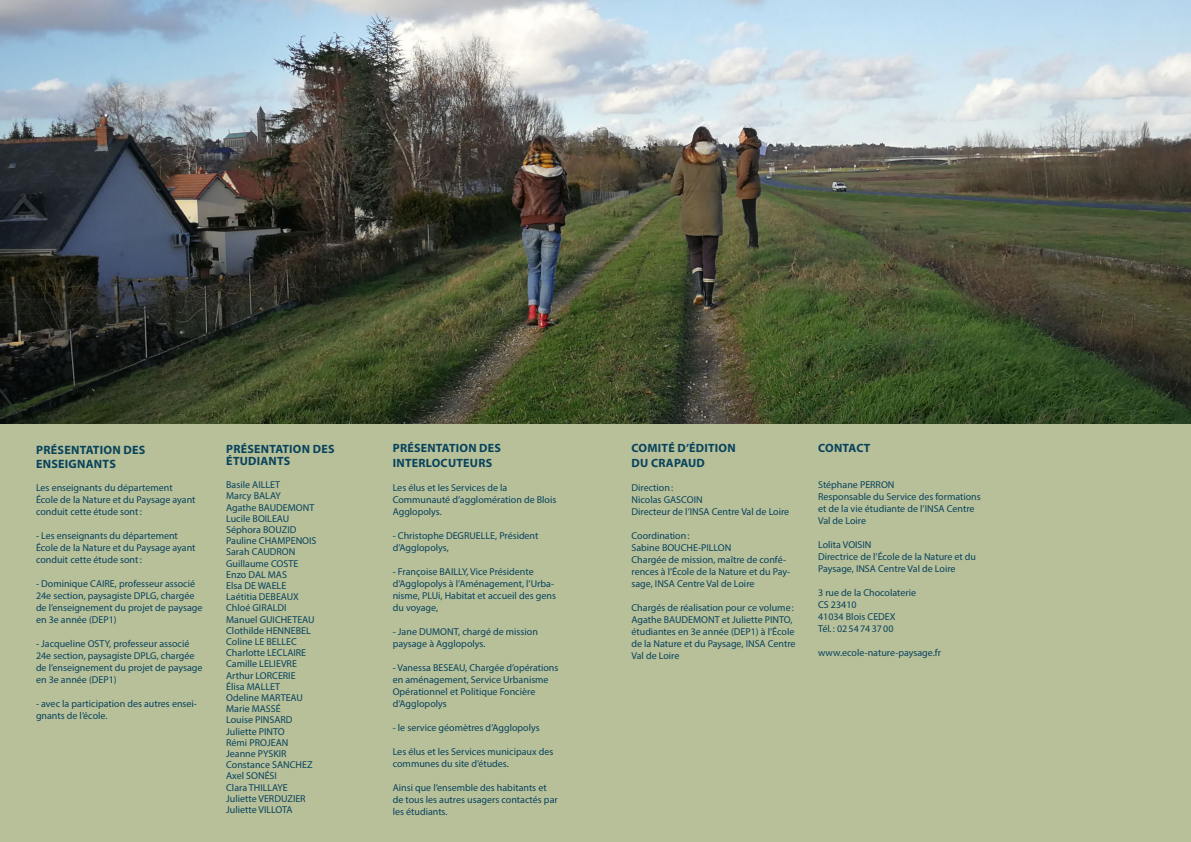
<style>
.page{position:relative;width:1191px;height:842px;background:#fff}
.page>*{position:absolute;margin:0;border:0;box-sizing:border-box;transform-origin:0 0}
.t1{font:700 12.1px/14.5px "Myriad Pro";letter-spacing:.02em;color:#08435c}
.t2{font:700 12px/14.4px "Myriad Pro";letter-spacing:.02em;color:#08435c}
.t3{font:10px/12px "Myriad Pro";color:#08435c}
</style>
<div class="page">
<div style="left:0;top:414px;width:1191px;height:428px;background:#b8c09a"></div>
<img style="left:0;top:0;width:1191px;height:423px">
<p class="t1" style="left:36px;top:442px;width:111px">PRÉSENTATION DES<br>ENSEIGNANTS</p>
<p class="t3" style="left:36px;top:482px;width:161px">Les enseignants du département<br>École de la Nature et du Paysage ayant conduit cette étude sont:</p>
<p class="t3" style="left:36px;top:530px;width:161px">- Les enseignants du département<br>École de la Nature et du Paysage ayant conduit cette étude sont:</p>
<p class="t3" style="left:36px;top:578px;width:168px">- Dominique CAIRE, professeur associé 24e section, paysagiste DPLG, chargée de l’enseignement du projet de paysage en 3e année (DEP1)</p>
<p class="t3" style="left:36px;top:638px;width:168px">- Jacqueline OSTY, professeur associé 24e section, paysagiste DPLG, chargée de l’enseignement du projet de paysage en 3e année (DEP1)</p>
<p class="t3" style="left:36px;top:698px;width:162px">- avec la participation des autres ensei&shy;gnants de l’école.</p>
<p class="t2" style="left:226px;top:443px;width:110px;line-height:12px">PRÉSENTATION DES<br>ÉTUDIANTS</p>
<p class="t3" style="left:226px;top:479px;width:92px;line-height:11.2px">Basile AILLET<br>Marcy BALAY<br>Agathe BAUDEMONT<br>Lucile BOILEAU<br>Séphora BOUZID<br>Pauline CHAMPENOIS<br>Sarah CAUDRON<br>Guillaume COSTE<br>Enzo DAL MAS<br>Elsa DE WAELE<br>Laétitia DEBEAUX<br>Chloé GIRALDI<br>Manuel GUICHETEAU<br>Clothilde HENNEBEL<br>Coline LE BELLEC<br>Charlotte LECLAIRE<br>Camille LELIEVRE<br>Arthur LORCERIE<br>Élisa MALLET<br>Odeline MARTEAU<br>Marie MASSÉ<br>Louise PINSARD<br>Juliette PINTO<br>Rémi PROJEAN<br>Jeanne PYSKIR<br>Constance SANCHEZ<br>Axel SONÉSI<br>Clara THILLAYE<br>Juliette VERDUZIER<br>Juliette VILLOTA</p>
<p class="t2" style="left:393px;top:441px;width:110px">PRÉSENTATION DES<br>INTERLOCUTEURS</p>
<p class="t3" style="left:393px;top:481px;width:165px">Les élus et les Services de la<br>Communauté d’agglomération de Blois<br>Agglopolys.</p>
<p class="t3" style="left:393px;top:529px;width:147px">- Christophe DEGRUELLE, Président d’Agglopolys,</p>
<p class="t3" style="left:393px;top:565px;width:165px">- Françoise BAILLY, Vice Présidente d’Agglopolys à l’Aménagement, l’Urba&shy;nisme, PLUi, Habitat et accueil des gens du voyage,</p>
<p class="t3" style="left:393px;top:625px;width:147px">- Jane DUMONT, chargé de mission paysage à Agglopolys.</p>
<p class="t3" style="left:393px;top:661px;width:167px">- Vanessa BESEAU, Chargée d’opérations en aménagement, Service Urbanisme<br>Opérationnel et Politique Foncière d’Agglopolys</p>
<p class="t3" style="left:393px;top:721px;width:148px">- le service géomètres d’Agglopolys</p>
<p class="t3" style="left:393px;top:745px;width:162px">Les élus et les Services municipaux des communes du site d’études.</p>
<p class="t3" style="left:393px;top:781px;width:166px">Ainsi que l’ensemble des habitants et de tous les autres usagers contactés par les étudiants.</p>
<p class="t2" style="left:631px;top:441px;width:106px">COMITÉ D’ÉDITION<br>DU CRAPAUD</p>
<p class="t3" style="left:631px;top:481px;width:159px">Direction:<br>Nicolas GASCOIN<br>Directeur de l’INSA Centre Val de Loire</p>
<p class="t3" style="left:631px;top:529px;width:160px">Coordination:<br>Sabine BOUCHE-PILLON<br>Chargée de mission, maître de confé&shy;rences à l’École de la Nature et du Pay&shy;sage, INSA Centre Val de Loire</p>
<p class="t3" style="left:631px;top:601px;width:165px">Chargés de réalisation pour ce volume:<br>Agathe BAUDEMONT et Juliette PINTO, étudiantes en 3e année (DEP1) à l’École de la Nature et du Paysage, INSA Centre<br>Val de Loire</p>
<p class="t2" style="left:818px;top:441px;width:54px">CONTACT</p>
<p class="t3" style="left:818px;top:479px;width:164px">Stéphane PERRON<br>Responsable du Service des formations et de la vie étudiante de l’INSA Centre<br>Val de Loire</p>
<p class="t3" style="left:818px;top:539px;width:159px">Lolita VOISIN<br>Directrice de l’École de la Nature et du<br>Paysage, INSA Centre Val de Loire</p>
<p class="t3" style="left:818px;top:587px;width:100px">3 rue de la Chocolaterie<br>CS 23410<br>41034 Blois CEDEX<br>Tél. : 0254743700</p>
<p class="t3" style="left:818px;top:647px;width:124px">www.ecole-nature-paysage.fr</p>
</div>
